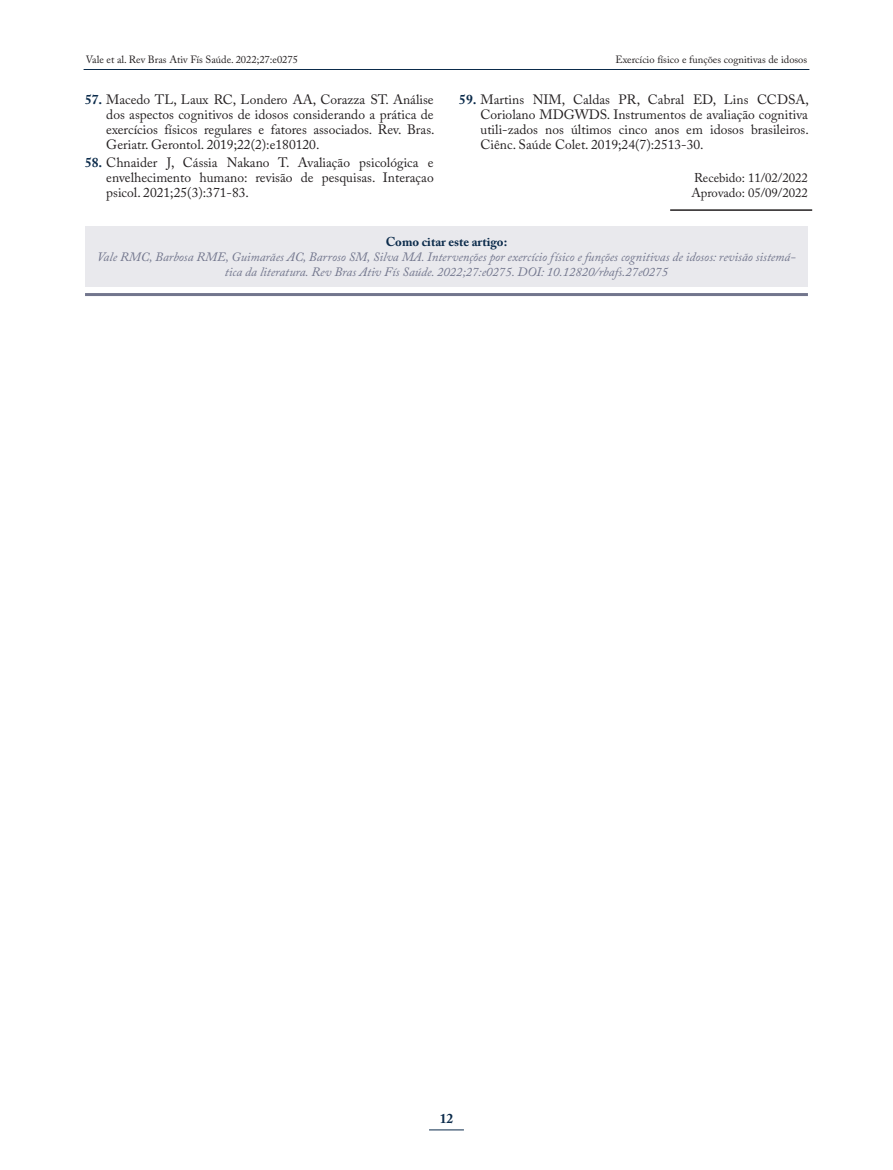
<style>
.page{position:relative;width:893px;height:1170px;background:#fff}
.page>*{position:absolute;margin:0;border:0;box-sizing:border-box;transform-origin:0 0}
.t1{font:13.5px/15px "Adobe Caslon Pro";color:#231f20;text-align:justify}
.t2{font:700 13.5px "Adobe Caslon Pro";color:#0b2b4b}
.t3{font:italic 12.75px/15px "Adobe Caslon Pro";color:#72768d;text-align:center}
.t4{font:12.75px/15px "Adobe Caslon Pro";color:#231f20}
.t5{font:700 12.75px "Adobe Caslon Pro";color:#0b2b4b}
.t6{font:10.5px "Adobe Caslon Pro";color:#231f20}
.s1{font-weight:700;color:#0b2b4b}
</style>
<div class="page">
<hr style="left:429px;top:1129px;width:35px;height:1px;background:#0b2b4b">
<hr style="left:84px;top:69px;width:725px;height:1px;background:#0b2b4b">
<div style="left:85px;top:226px;width:723px;height:60px;background:#e9e9ed"></div>
<hr style="left:85px;top:293px;width:723px;height:3px;background:#72768d">
<hr style="left:670px;top:209px;width:142px;height:2px;background:#231f20">
<p class="t6" style="left:86px;top:53px;width:214px">Vale et al. Rev Bras Ativ Fís Saúde. 2022;27:e0275</p>
<p class="t6" style="left:615px;top:53px;width:193px">Exercício físico e funções cognitivas de idosos</p>
<p class="t1" style="left:106px;top:91px;width:330px;text-indent:-21px"><span class="s1">57.</span> Macedo TL, Laux RC, Londero AA, Corazza ST. Análise dos aspectos cognitivos de idosos considerando a prática de exercícios físicos regulares e fatores associados. Rev. Bras.<br>Geriatr. Gerontol. 2019;22(2):e180120.</p>
<p class="t1" style="left:106px;top:154px;width:329px;text-indent:-21px"><span class="s1">58.</span> Chnaider J, Cássia Nakano T. Avaliação psicológica e envelhecimento humano: revisão de pesquisas. Interaçao psicol. 2021;25(3):371-83.</p>
<p class="t1" style="left:480px;top:91px;width:330px;text-indent:-21px"><span class="s1">59.</span> Martins NIM, Caldas PR, Cabral ED, Lins CCDSA, Coriolano MDGWDS. Instrumentos de avaliação cognitiva utili-zados nos últimos cinco anos em idosos brasileiros.<br>Ciênc. Saúde Colet. 2019;24(7):2513-30.</p>
<p class="t4" style="left:691px;top:170px;width:118px">Recebido: 11/02/2022<br>Aprovado: 05/09/2022</p>
<p class="t5" style="left:386px;top:234px;width:123px">Como citar este artigo:</p>
<p class="t3" style="left:97px;top:249px;width:700px">Vale RMC, Barbosa RME, Guimarães AC, Barroso SM, Silva MA. Intervenções por exercício físico e funções cognitivas de idosos: revisão sistemá&shy;tica da literatura. Rev Bras Ativ Fís Saúde. 2022;27:e0275. DOI: 10.12820/rbafs.27e0275</p>
<p class="t2" style="left:440px;top:1110px;width:15px">12</p>
</div>
